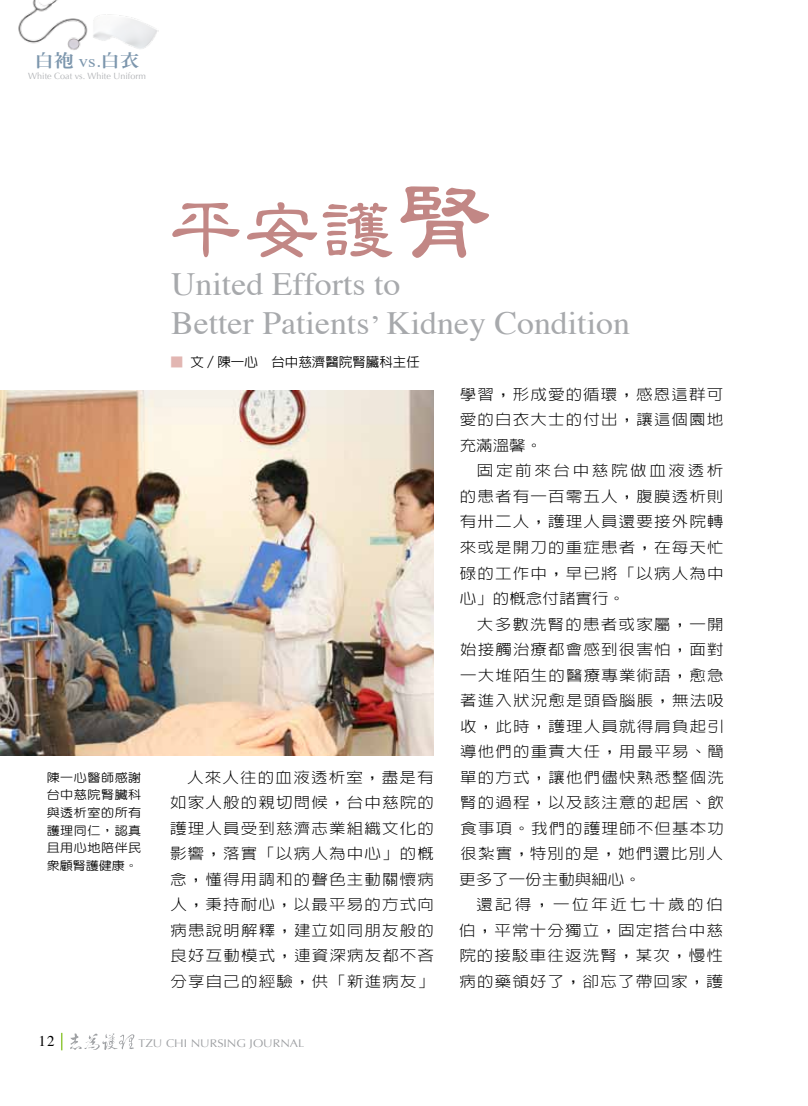
<style>
.page{position:relative;width:808px;height:1106px;background:#fff}
.page>*{position:absolute;margin:0;border:0;box-sizing:border-box;transform-origin:0 0}
.t1{font:700 97.2px "Jen Lei";color:#c28785}
.t2{font:600 75.6px "Jen Lei";color:#c28785}
.t3{font:32.4px "Times";color:#a7a9ac;scale:1.04 1}
.t4{font:800 17.55px "Inn Ming";color:#7c96ad;scale:1.11 1}
.t5{font:300 14.85px/25.5px "Lin Gothic";letter-spacing:.07em;color:#000;text-align:justify;scale:1.11 1}
.t6{font:14.85px "Times";color:#000}
.t7{font:500 13.35px "Lin Gothic";color:#000}
.t8{font:500 11.7px/17.7px "Yen Round";letter-spacing:.045em;color:#000;text-align:justify;scale:1.11 1}
.t9{font:11.1px "Optima";color:#9d9fa2;scale:1.11 1}
.t10{font:9px "Optima";color:#b1b3b6}
.s1{font-family:"Times";font-weight:400}
.s2{color:#e2b6b2}
</style>
<div class="page">
<svg style="left:61px;top:1032px;width:1px;height:18px"></svg>
<svg style="left:70px;top:1033px;width:64px;height:17px"></svg>
<img style="left:93px;top:14px;width:66px;height:35px">
<img style="left:18px;top:0;width:70px;height:50px">
<img style="left:0;top:390px;width:434px;height:366px">
<p class="t4" style="left:35px;top:52px;width:96px">白袍 <span class="s1">vs.</span>白衣</p>
<p class="t10" style="left:28px;top:71px;width:119px">White Coat vs. White Uniform</p>
<p class="t8" style="left:47px;top:768px;width:87px">陳一心醫師感謝台中慈院腎臟科與透析室的所有護理同仁，認真且用心地陪伴民眾顧腎護健康。</p>
<h1 class="t1" style="left:395px;top:173px;width:99px">腎</h1>
<h2 class="t2" style="left:168px;top:192px;width:228px">平安護</h2>
<h3 class="t3" style="left:171px;top:253px;width:222px">United Efforts to</h3>
<h3 class="t3" style="left:171px;top:292px;width:192px">Better Patients</h3>
<h3 class="t3" style="left:369px;top:277px;width:10px">,</h3>
<h3 class="t3" style="left:386px;top:292px;width:236px">Kidney Condition</h3>
<p class="t7" style="left:170px;top:355px;width:251px"><span class="s2">■</span> 文／陳一心 台中慈濟醫院腎臟科主任</p>
<p class="t5" style="left:170px;top:764px;width:239px;text-indent:17px">人來人往的血液透析室，盡是有如家人般的親切問候，台中慈院的護理人員受到慈濟志業組織文化的影響，落實「以病人為中心」的概念，懂得用調和的聲色主動關懷病人，秉持耐心，以最平易的方式向病患說明解釋，建立如同朋友般的良好互動模式，連資深病友都不吝分享自己的經驗，供「新進病友」</p>
<p class="t5" style="left:460px;top:381px;width:239px">學習，形成愛的循環，感恩這群可愛的白衣大士的付出，讓這個園地充滿溫馨。</p>
<p class="t5" style="left:460px;top:458px;width:239px;text-indent:17px">固定前來台中慈院做血液透析的患者有一百零五人，腹膜透析則有卅二人，護理人員還要接外院轉來或是開刀的重症患者，在每天忙碌的工作中，早已將「以病人為中心」的概念付諸實行。</p>
<p class="t5" style="left:459px;top:611px;width:240px;text-indent:18px">大多數洗腎的患者或家屬，一開始接觸治療都會感到很害怕，面對一大堆陌生的醫療專業術語，愈急著進入狀況愈是頭昏腦脹，無法吸收，此時，護理人員就得肩負起引導他們的重責大任，用最平易、簡單的方式，讓他們儘快熟悉整個洗腎的過程，以及該注意的起居、飲食事項。我們的護理師不但基本功很紮實，特別的是，她們還比別人更多了一份主動與細心。</p>
<p class="t5" style="left:459px;top:892px;width:239px;text-indent:17px">還記得，一位年近七十歲的伯伯，平常十分獨立，固定搭台中慈院的接駁車往返洗腎，某次，慢性病的藥領好了，卻忘了帶回家，護</p>
<p class="t6" style="left:39px;top:1027px;width:17px">12</p>
<p class="t9" style="left:139px;top:1036px;width:151px">TZU CHI NURSING JOURNAL</p>
</div>
